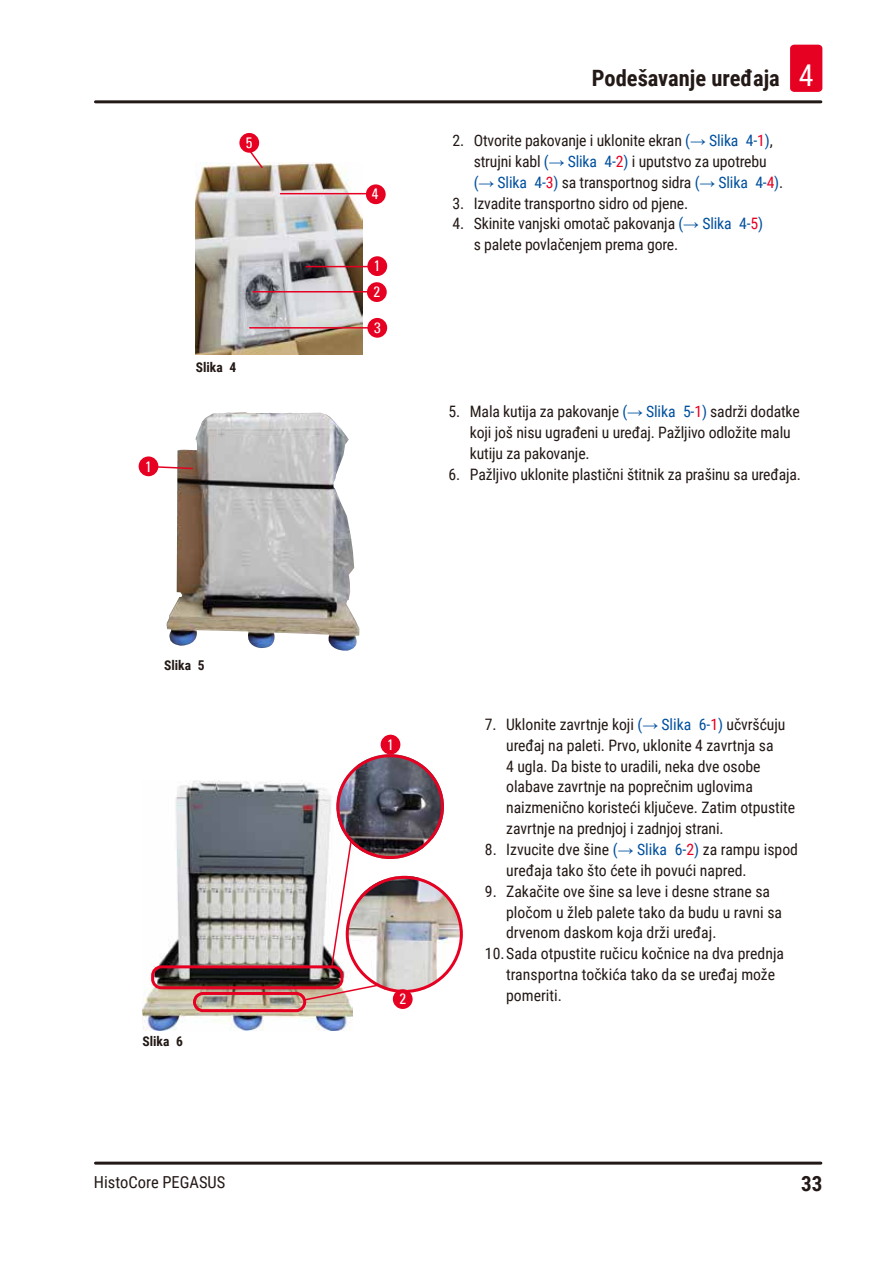
<style>
.page{position:relative;width:893px;height:1263px;background:#fff}
.page>*{position:absolute;margin:0;border:0;box-sizing:border-box;transform-origin:0 0}
.t1{font:700 22.5px "Roboto Condensed";color:#231916}
.t2{font:700 21px "Roboto Condensed";color:#231916}
.t3{font:16.5px "Roboto Condensed";color:#231916}
.t4{font:15.75px/20.9px "Roboto Condensed";letter-spacing:-.005em;color:#231916}
.t5{font:condensed 15px "Univers";color:#fff}
.t6{font:700 13.5px "Roboto Condensed";color:#231916}
.s1{font-weight:400;font-size:30px;color:#fff}
.s2{color:#00509e}
.s3{font-family:"Arial";color:#00509e}
.s4{color:#e60021}
</style>
<div class="page">
<hr style="left:95px;top:100px;width:726px;height:3px;background:#231916">
<hr style="left:95px;top:1161px;width:726px;height:3px;background:#231916">
<div style="left:790px;top:45px;width:32px;height:47px;background:#e60021;border-radius:4px"></div>
<img style="left:196px;top:162px;width:167px;height:192px">
<hr style="left:306px;top:266px;width:65px;height:1px;background:#e60021">
<hr style="left:253px;top:291px;width:115px;height:1px;background:#e60021">
<div style="left:367px;top:282px;width:20px;height:20px;background:#e60021;border-radius:50%"></div>
<hr style="left:250px;top:327px;width:125px;height:2px;background:#e60021">
<div style="left:367px;top:318px;width:20px;height:20px;background:#e60021;border-radius:50%"></div>
<hr style="left:281px;top:193px;width:84px;height:1px;background:#e60021">
<div style="left:366px;top:184px;width:20px;height:20px;background:#e60021;border-radius:50%"></div>
<svg style="left:247px;top:148px;width:17px;height:22px"></svg>
<div style="left:239px;top:133px;width:20px;height:20px;background:#e60021;border-radius:50%"></div>
<div style="left:367px;top:256px;width:20px;height:20px;background:#e60021;border-radius:50%"></div>
<img style="left:166px;top:412px;width:194px;height:239px">
<svg style="left:157px;top:465px;width:37px;height:5px"></svg>
<div style="left:139px;top:456px;width:19px;height:20px;background:#e60021;border-radius:50%"></div>
<img style="left:143px;top:781px;width:209px;height:250px">
<img style="left:336px;top:754px;width:108px;height:105px">
<div style="left:336px;top:754px;width:108px;height:105px;border:3px solid #e60021;border-radius:50%"></div>
<img style="left:346px;top:876px;width:117px;height:117px;border-radius:59px">
<div style="left:346px;top:876px;width:117px;height:117px;border:3px solid #e60021;border-radius:50%"></div>
<svg style="left:330px;top:840px;width:23px;height:127px"></svg>
<svg style="left:304px;top:983px;width:75px;height:18px"></svg>
<div style="left:381px;top:735px;width:19px;height:19px;background:#e60021;border-radius:50%"></div>
<div style="left:393px;top:989px;width:20px;height:20px;background:#e60021;border-radius:50%"></div>
<div style="left:151px;top:965px;width:192px;height:24px;border:3px solid #e60021;border-radius:9px"></div>
<div style="left:193px;top:992px;width:113px;height:20px;border:3px solid #e60021;border-radius:9px"></div>
<p class="t5" style="left:246px;top:133px;width:8px">5</p>
<p class="t5" style="left:145px;top:457px;width:8px">1</p>
<p class="t6" style="left:196px;top:357px;width:42px">Slika 4</p>
<p class="t6" style="left:164px;top:656px;width:42px">Slika 5</p>
<p class="t6" style="left:142px;top:1031px;width:42px">Slika 6</p>
<p class="t5" style="left:372px;top:185px;width:8px">4</p>
<p class="t5" style="left:374px;top:256px;width:8px">1</p>
<p class="t5" style="left:373px;top:282px;width:8px">2</p>
<p class="t5" style="left:374px;top:318px;width:8px">3</p>
<h1 class="t1" style="left:592px;top:63px;width:223px">Podešavanje uređaja <span class="s1">4</span></h1>
<p class="t4" style="left:474px;top:129px;width:311px;text-indent:-21px">2. Otvorite pakovanje i uklonite ekran <span class="s2">(</span><span class="s3">→</span> <span class="s2">Slika 4‑</span><span class="s4">1</span><span class="s2">)</span>, strujni kabl <span class="s2">(</span><span class="s3">→</span> <span class="s2">Slika 4‑</span><span class="s4">2</span><span class="s2">)</span> i uputstvo za upotrebu <span class="s2">(</span><span class="s3">→</span> <span class="s2">Slika 4‑</span><span class="s4">3</span><span class="s2">)</span> sa transportnog sidra <span class="s2">(</span><span class="s3">→</span> <span class="s2">Slika 4‑</span><span class="s4">4</span><span class="s2">)</span>.</p>
<p class="t4" style="left:452px;top:192px;width:237px">3. Izvadite transportno sidro od pjene.</p>
<p class="t4" style="left:474px;top:213px;width:291px;text-indent:-21px">4. Skinite vanjski omotač pakovanja <span class="s2">(</span><span class="s3">→</span> <span class="s2">Slika 4‑</span><span class="s4">5</span><span class="s2">) </span>s palete povlačenjem prema gore.</p>
<p class="t4" style="left:470px;top:400px;width:331px;text-indent:-21px">5. Mala kutija za pakovanje <span class="s2">(</span><span class="s3">→</span> <span class="s2">Slika 5‑</span><span class="s4">1</span><span class="s2">)</span> sadrži dodatke koji još nisu ugrađeni u uređaj. Pažljivo odložite malu kutiju za pakovanje.</p>
<p class="t4" style="left:449px;top:463px;width:354px">6. Pažljivo uklonite plastični štitnik za prašinu sa uređaja.</p>
<p class="t5" style="left:387px;top:735px;width:8px">1</p>
<p class="t5" style="left:399px;top:989px;width:8px">2</p>
<p class="t4" style="left:506px;top:713px;width:291px;text-indent:-21px">7. Uklonite zavrtnje koji <span class="s2">(</span><span class="s3">→</span> <span class="s2">Slika 6‑</span><span class="s4">1</span><span class="s2">)</span> učvršćuju uređaj na paleti. Prvo, uklonite 4 zavrtnja sa<br>4 ugla. Da biste to uradili, neka dve osobe olabave zavrtnje na poprečnim uglovima naizmenično koristeći ključeve. Zatim otpustite zavrtnje na prednjoj i zadnjoj strani.</p>
<p class="t4" style="left:506px;top:838px;width:293px;text-indent:-21px">8. Izvucite dve šine <span class="s2">(</span><span class="s3">→</span> <span class="s2">Slika 6‑</span><span class="s4">2</span><span class="s2">)</span> za rampu ispod uređaja tako što ćete ih povući napred.</p>
<p class="t4" style="left:506px;top:880px;width:277px;text-indent:-21px">9. Zakačite ove šine sa leve i desne strane sa pločom u žleb palete tako da budu u ravni sa drvenom daskom koja drži uređaj.</p>
<p class="t4" style="left:506px;top:942px;width:279px;text-indent:-21px">10.Sada otpustite ručicu kočnice na dva prednja transportna točkića tako da se uređaj može pomeriti.</p>
<p class="t3" style="left:94px;top:1170px;width:133px">HistoCore PEGASUS</p>
<h2 class="t2" style="left:801px;top:1169px;width:23px">33</h2>
</div>
